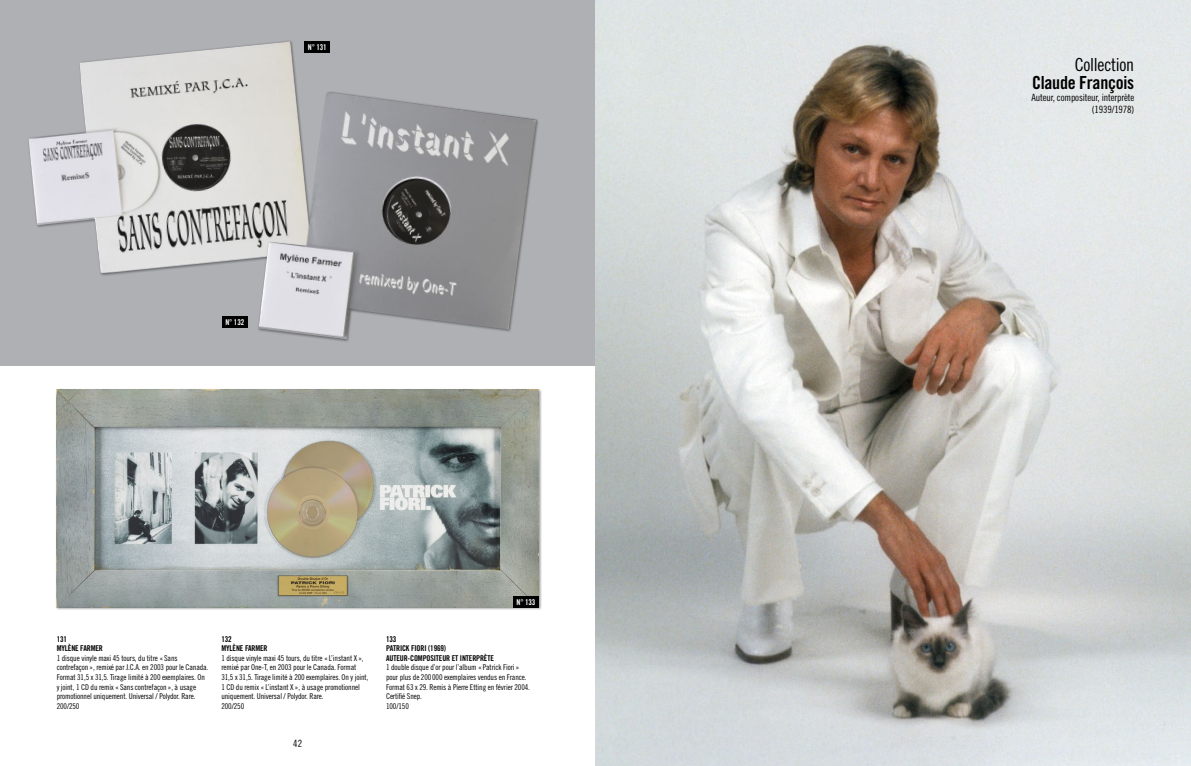
<style>
.page{position:relative;width:1191px;height:766px;background:#fff}
.page>*{position:absolute;margin:0;border:0;box-sizing:border-box;transform-origin:0 0}
.t1{font:18px "Trade Gothic Bold Cond Twenty";letter-spacing:-.015em;color:#000}
.t2{font:18px "Trade Gothic Cond Eighteen";letter-spacing:-.015em;color:#000}
.t3{font:10px/12px "Trade Gothic Cond Eighteen";letter-spacing:-.015em;color:#000;text-align:right}
.t4{font:8px/9.6px "Trade Gothic Cond Eighteen";letter-spacing:-.015em;color:#000}
.t5{font:8px/9.6px "Trade Gothic Bold Cond Twenty";letter-spacing:-.015em;color:#000}
.t6{font:8px "Trade Gothic Bold Cond Twenty";letter-spacing:-.015em;color:#fff}
</style>
<div class="page">
<div style="left:0;top:0;width:595px;height:366px;background:#aeb0b4"></div>
<img style="left:28px;top:41px;width:283px;height:232px">
<div style="left:257px;top:91px;width:282px;height:251px;background:#aeb0b4"></div>
<img style="left:258px;top:92px;width:278px;height:247px">
<div style="left:55px;top:388px;width:487px;height:222px;background:#000;opacity:.4"></div>
<img style="left:57px;top:390px;width:482px;height:217px">
<img style="left:595px;top:0;width:596px;height:765px">
<div style="left:304px;top:41px;width:26px;height:11px;background:#000"></div>
<div style="left:222px;top:316px;width:26px;height:11px;background:#000"></div>
<div style="left:513px;top:595px;width:26px;height:12px;background:#000"></div>
<p class="t6" style="left:308px;top:42px;width:21px">N° 131</p>
<p class="t6" style="left:225px;top:317px;width:21px">N° 132</p>
<p class="t5" style="left:57px;top:633px;width:48px">131<br>MYLÈNE FARMER</p>
<p class="t4" style="left:57px;top:653px;width:153px">1 disque vinyle maxi 45 tours, du titre «Sans contrefaçon», remixé par J.C.A. en 2003 pour le Canada.<br>Format 31,5 x 31,5. Tirage limité à 200 exemplaires. On y joint, 1 CD du remix «Sans contrefaçon», à usage promotionnel uniquement. Universal / Polydor. Rare.<br>200/250</p>
<p class="t5" style="left:221px;top:633px;width:48px">132<br>MYLÈNE FARMER</p>
<p class="t4" style="left:221px;top:653px;width:148px">1 disque vinyle maxi 45 tours, du titre «L’instant X», remixé par One-T, en 2003 pour le Canada. Format 31,5 x 31,5. Tirage limité à 200 exemplaires. On y joint, 1 CD du remix «L’instant X», à usage promotionnel uniquement. Universal / Polydor. Rare.<br>200/250</p>
<p class="t3" style="left:293px;top:737px;width:10px">42</p>
<p class="t6" style="left:516px;top:596px;width:21px">N° 133</p>
<p class="t5" style="left:386px;top:633px;width:109px">133<br>PATRICK FIORI (1969)<br>AUTEUR-COMPOSITEUR ET INTERPRÈTE</p>
<p class="t4" style="left:386px;top:662px;width:145px">1 double disque d’or pour l’album «Patrick Fiori» pour plus de 200000 exemplaires vendus en France.<br>Format 63 x 29. Remis à Pierre Etting en février 2004.<br>Certifié Snep.<br>100/150</p>
<h1 class="t2" style="left:1074px;top:54px;width:61px">Collection</h1>
<h1 class="t1" style="left:1032px;top:71px;width:104px">Claude François</h1>
<p class="t3" style="left:1031px;top:91px;width:104px">Auteur, compositeur, interprète (1939/1978)</p>
</div>
